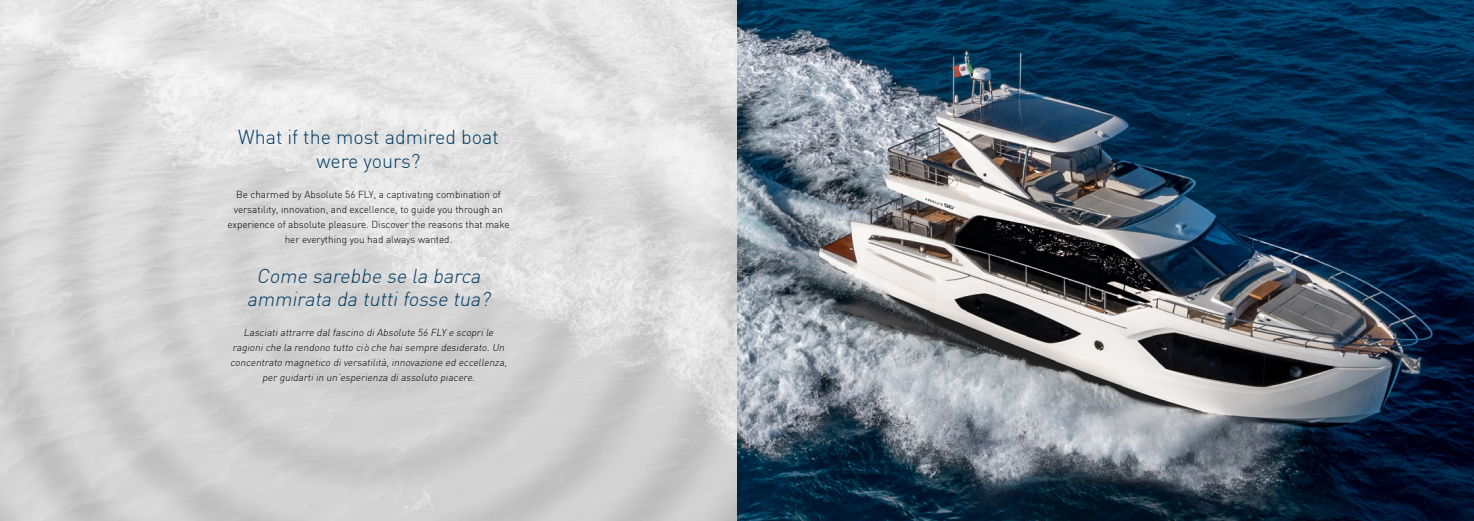
<style>
.page{position:relative;width:1474px;height:521px;background:#fff}
.page>*{position:absolute;margin:0;border:0;box-sizing:border-box;transform-origin:0 0}
.t1{font:italic 300 19.69px/23.6px "DIN";color:#013b62;text-align:center}
.t2{font:300 19.69px/23.6px "DIN";color:#013b62;text-align:center}
.t3{font:italic 300 9.97px/15px "DIN";color:#000;text-align:center}
.t4{font:300 9.97px/15px "DIN";color:#000;text-align:center}
</style>
<div class="page">
<img style="left:0;top:0;width:1473px;height:521px">
<h1 class="t2" style="left:238px;top:125px;width:262px">What if the most admired boat were yours?</h1>
<p class="t4" style="left:227px;top:187px;width:284px">Be charmed by Absolute 56 FLY, a captivating combination of versatility, innovation, and excellence, to guide you through an experience of absolute pleasure. Discover the reasons that make her everything you had always wanted.</p>
<h1 class="t1" style="left:247px;top:264px;width:249px">Come sarebbe se la barca ammirata da tuttifosse tua?</h1>
<p class="t3" style="left:230px;top:325px;width:280px">Lasciatiattrarre dalfascino diAbsolute 56 FLY e scoprile ragioniche la rendono tutto ciò che haisempre desiderato.Un concentrato magnetico diversatilità,innovazione ed eccellenza, per guidartiin un’esperienza diassoluto piacere.</p>
</div>
